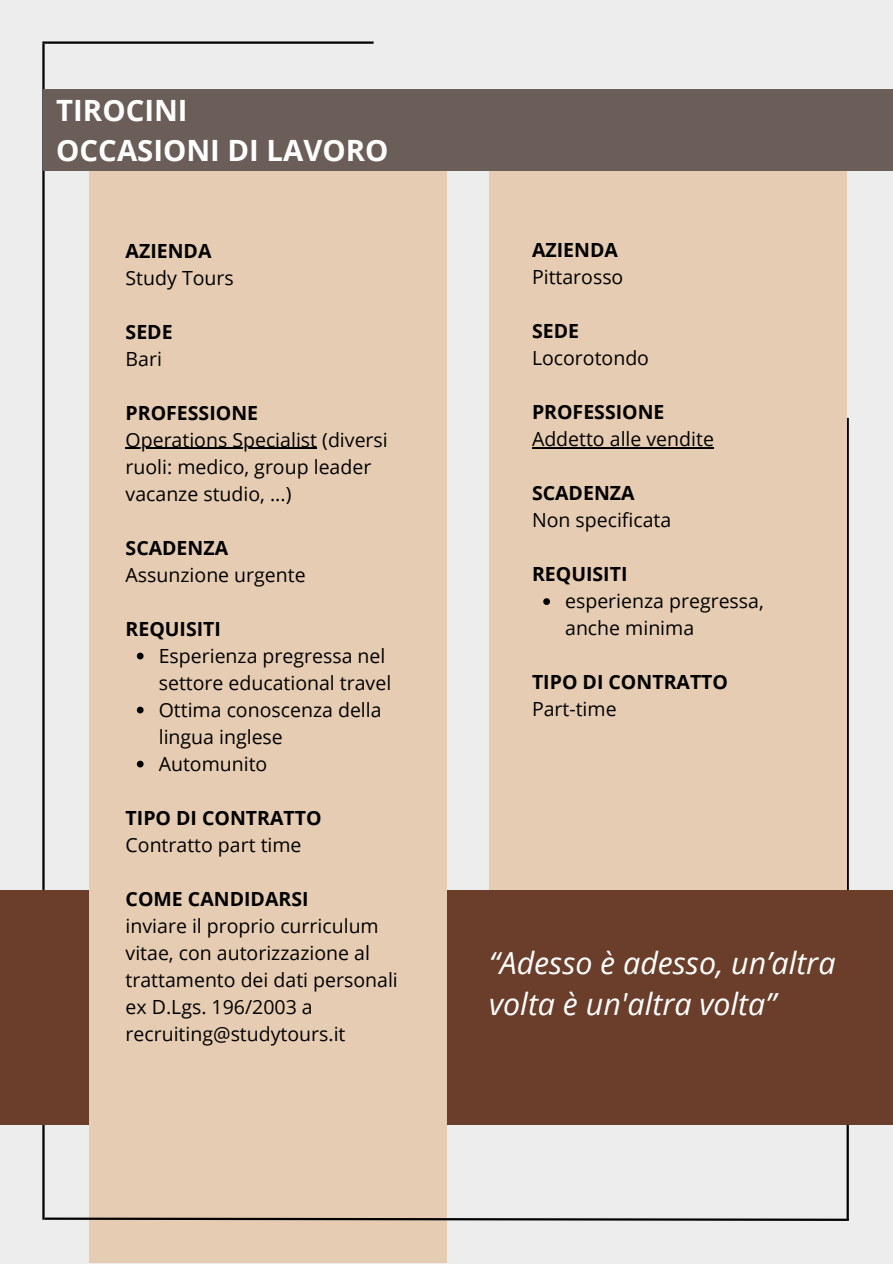
<style>
.page{position:relative;width:893px;height:1264px;background:#fff}
.page>*{position:absolute;margin:0;border:0;box-sizing:border-box;transform-origin:0 0}
.t1{font:italic 30.45px/41.7px "Open Sans";color:#fff}
.t2{font:700 29.25px/40.5px "Open Sans";color:#fff}
.t3{font:19.5px/27px "Open Sans";color:#000}
.t4{font:700 19.5px "Open Sans";color:#000}
</style>
<div class="page">
<div style="left:0;top:0;width:892px;height:1263px;background:#ededed"></div>
<hr style="left:846px;top:418px;width:2px;height:801px;background:#000">
<hr style="left:42px;top:44px;width:3px;height:1175px;background:#000">
<div style="left:489px;top:170px;width:357px;height:822px;background:#e6ccb2"></div>
<div style="left:0;top:890px;width:892px;height:234px;background:#6a3e2a"></div>
<div style="left:89px;top:89px;width:357px;height:1174px;background:#e6ccb2"></div>
<div style="left:43px;top:89px;width:849px;height:81px;background:#6b5d58"></div>
<hr style="left:42px;top:41px;width:331px;height:3px;background:#000">
<svg style="left:42px;top:1216px;width:807px;height:5px"></svg>
<hr style="left:126px;top:448px;width:191px;height:1px;background:#000">
<svg style="left:137px;top:652px;width:7px;height:7px"></svg>
<svg style="left:137px;top:706px;width:7px;height:7px"></svg>
<svg style="left:137px;top:760px;width:7px;height:7px"></svg>
<hr style="left:532px;top:447px;width:182px;height:1px;background:#000">
<svg style="left:543px;top:598px;width:7px;height:7px"></svg>
<h1 class="t2" style="left:56px;top:89px;width:333px">TIROCINI<br>OCCASIONI DI LAVORO</h1>
<p class="t4" style="left:126px;top:237px;width:87px">AZIENDA</p>
<p class="t3" style="left:126px;top:263px;width:110px">Study Tours</p>
<p class="t4" style="left:126px;top:318px;width:49px">SEDE</p>
<p class="t3" style="left:126px;top:344px;width:38px">Bari</p>
<p class="t4" style="left:126px;top:399px;width:134px">PROFESSIONE</p>
<p class="t3" style="left:126px;top:425px;width:264px">Operations Specialist (diversi ruoli: medico, group leader vacanze studio, ...)</p>
<p class="t4" style="left:126px;top:534px;width:104px">SCADENZA</p>
<p class="t3" style="left:126px;top:560px;width:181px">Assunzione urgente</p>
<h3 class="t4" style="left:126px;top:615px;width:97px">REQUISITI</h3>
<p class="t3" style="left:159px;top:641px;width:234px">Esperienza pregressa nel settore educational travel</p>
<p class="t3" style="left:159px;top:695px;width:224px">Ottima conoscenza della lingua inglese</p>
<p class="t3" style="left:159px;top:749px;width:110px">Automunito</p>
<p class="t4" style="left:126px;top:804px;width:197px">TIPO DI CONTRATTO</p>
<p class="t3" style="left:126px;top:830px;width:177px">Contratto part time</p>
<p class="t4" style="left:126px;top:885px;width:184px">COME CANDIDARSI</p>
<p class="t3" style="left:126px;top:911px;width:274px">inviare il proprio curriculum vitae, con autorizzazione al trattamento dei dati personali ex D.Lgs. 196/2003 a recruiting@studytours.it</p>
<p class="t4" style="left:532px;top:236px;width:87px">AZIENDA</p>
<p class="t3" style="left:532px;top:263px;width:93px">Pittarosso</p>
<p class="t4" style="left:532px;top:317px;width:49px">SEDE</p>
<p class="t3" style="left:532px;top:344px;width:119px">Locorotondo</p>
<p class="t4" style="left:532px;top:398px;width:134px">PROFESSIONE</p>
<p class="t3" style="left:532px;top:425px;width:183px">Addetto alle vendite</p>
<p class="t4" style="left:532px;top:479px;width:104px">SCADENZA</p>
<p class="t3" style="left:532px;top:506px;width:141px">Non specificata</p>
<h3 class="t4" style="left:532px;top:560px;width:97px">REQUISITI</h3>
<p class="t3" style="left:565px;top:587px;width:200px">esperienza pregressa, anche minima</p>
<p class="t4" style="left:532px;top:668px;width:197px">TIPO DI CONTRATTO</p>
<p class="t3" style="left:532px;top:695px;width:86px">Part-time</p>
<h2 class="t1" style="left:489px;top:941px;width:348px">“Adesso è adesso, un’altra volta è un'altra volta”</h2>
</div>
